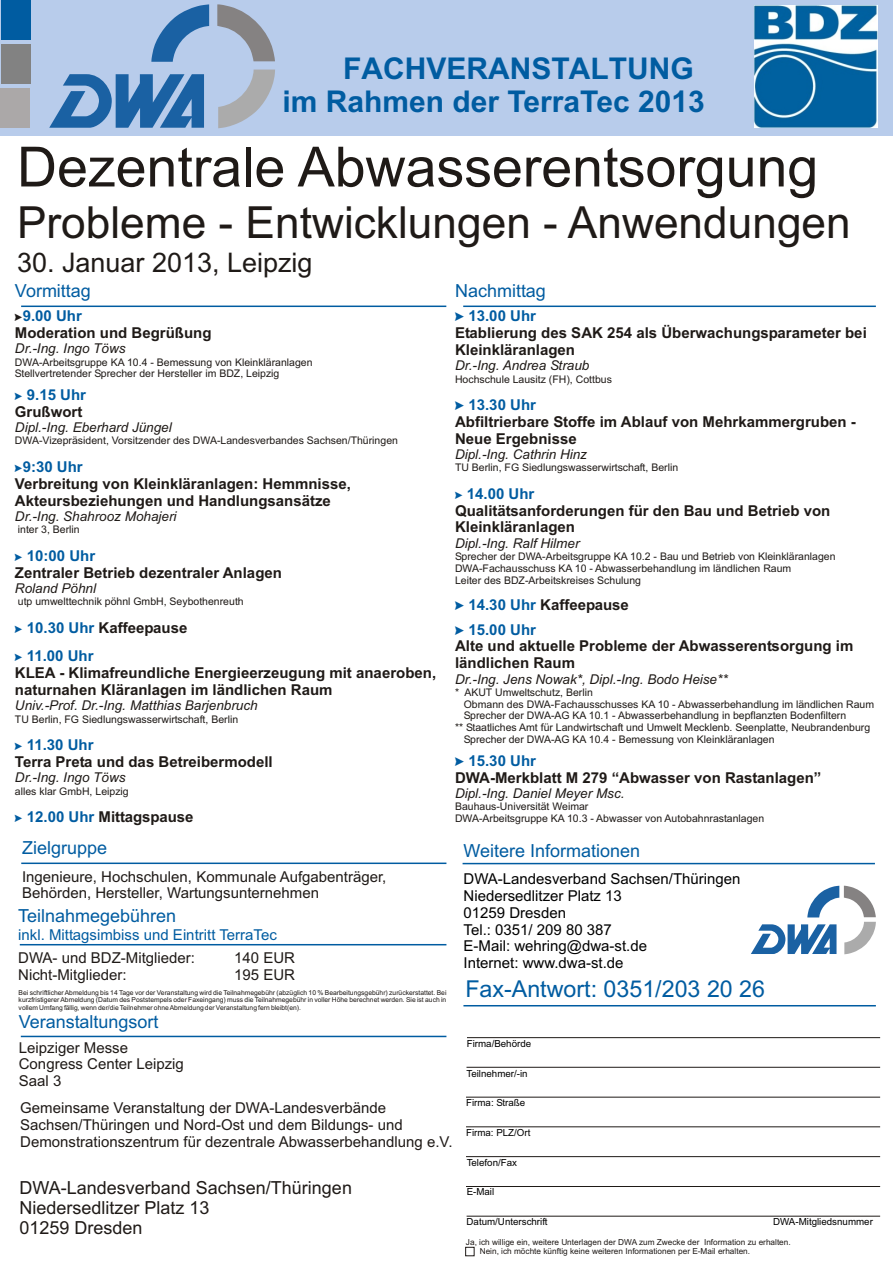
<style>
.page{position:relative;width:894px;height:1263px;background:#fff}
.page>*{position:absolute;margin:0;border:0;box-sizing:border-box;transform-origin:0 0}
.t1{font:55.5px "Arial";color:#1f1a17}
.t2{font:44.25px "Arial";color:#1f1a17}
.t3{font:700 30px/33.5px "Arial";color:#005ca1}
.t4{font:27px "Arial";color:#1f1a17}
.t5{font:23.25px "Arial";color:#005ca1}
.t6{font:18px "Arial";color:#005ca1}
.t7{font:18px/20.1px "Arial";color:#1f1a17}
.t8{font:700 15px/16.8px "Arial";color:#1f1a17}
.t9{font:15px/16.8px "Arial";color:#1f1a17}
.t10{font:15px/16.8px "Arial";color:#000}
.t11{font:700 15px/28.5px "Arial";color:#005ca1}
.t12{font:15px "Arial";color:#005ca1}
.t13{font:italic 13.5px "Arial";color:#1f1a17}
.t14{font:10.5px/11.7px "Arial";color:#1f1a17}
.t15{font:9.75px "Arial";color:#000}
.t16{font:8.25px/9.1px "Arial";color:#1f1a17}
.t17{font:6.75px/7.5px "Arial";color:#1f1a17;text-align:justify}
.s1{color:#1f1a17}
.s2{color:#005ca1}
</style>
<div class="page">
<div style="left:0;top:0;width:893px;height:136px;background:#b8cceb"></div>
<hr style="left:21px;top:306px;width:425px;height:1px;background:#005ca1">
<hr style="left:463px;top:306px;width:413px;height:1px;background:#005ca1">
<hr style="left:21px;top:1036px;width:425px;height:1px;background:#005ca1">
<hr style="left:20px;top:944px;width:426px;height:1px;background:#005ca1">
<hr style="left:21px;top:863px;width:425px;height:1px;background:#005ca1">
<hr style="left:467px;top:1037px;width:413px;height:1px;background:#1f1a17">
<hr style="left:466px;top:1186px;width:414px;height:1px;background:#1f1a17">
<hr style="left:466px;top:1156px;width:414px;height:1px;background:#1f1a17">
<hr style="left:466px;top:1097px;width:414px;height:1px;background:#1f1a17">
<hr style="left:467px;top:1067px;width:413px;height:1px;background:#1f1a17">
<hr style="left:466px;top:1127px;width:414px;height:1px;background:#1f1a17">
<hr style="left:467px;top:1216px;width:413px;height:1px;background:#1f1a17">
<svg style="left:751px;top:886px;width:125px;height:68px"></svg>
<hr style="left:463px;top:863px;width:412px;height:1px;background:#005ca1">
<div style="left:1px;top:0;width:29px;height:40px;background:#005ca1"></div>
<div style="left:1px;top:44px;width:29px;height:40px;background:#828282"></div>
<div style="left:1px;top:88px;width:29px;height:40px;background:#aba8a8"></div>
<hr style="left:463px;top:1005px;width:413px;height:1px;background:#005ca1">
<svg style="left:218px;top:70px;width:57px;height:58px"></svg>
<svg style="left:217px;top:4px;width:58px;height:57px"></svg>
<svg style="left:151px;top:4px;width:58px;height:58px"></svg>
<svg style="left:49px;top:74px;width:155px;height:54px"></svg>
<div style="left:465px;top:1247px;width:9px;height:9px;border:1px solid #1f1a17"></div>
<img style="left:754px;top:6px;width:123px;height:121px">
<h3 class="t3" style="left:282px;top:54px;width:424px;text-indent:61px">FACHVERANSTALTUNG im Rahmen der TerraTec 2013</h3>
<h1 class="t1" style="left:17px;top:146px;width:803px">Dezentrale Abwasserentsorgung</h1>
<h2 class="t2" style="left:17px;top:206px;width:835px">Probleme - Entwicklungen - Anwendungen</h2>
<h3 class="t4" style="left:17px;top:252px;width:297px">30. Januar 2013, Leipzig</h3>
<h3 class="t6" style="left:455px;top:284px;width:92px">Nachmittag</h3>
<h3 class="t11" style="left:468px;top:303px;width:69px">13.00 Uhr</h3>
<h3 class="t6" style="left:15px;top:284px;width:77px">Vormittag</h3>
<h3 class="t11" style="left:23px;top:303px;width:61px">9.00 Uhr</h3>
<h3 class="t8" style="left:15px;top:326px;width:198px">Moderation und Begrüßung</h3>
<p class="t13" style="left:15px;top:344px;width:112px">Dr.-Ing. Ingo Töws</p>
<p class="t14" style="left:15px;top:357px;width:299px">DWA-Arbeitsgruppe KA 10.4 - Bemessung von Kleinkläranlagen<br>Stellvertretender Sprecher der Hersteller im BDZ, Leipzig</p>
<h3 class="t8" style="left:15px;top:404px;width:69px">Grußwort</h3>
<p class="t13" style="left:15px;top:422px;width:158px">Dipl.-Ing. Eberhard Jüngel</p>
<p class="t14" style="left:15px;top:436px;width:385px">DWA-Vizepräsident, Vorsitzender des DWA-Landesverbandes Sachsen/Thüringen</p>
<h3 class="t8" style="left:15px;top:476px;width:337px">Verbreitung von Kleinkläranlagen: Hemmnisse,<br>Akteursbeziehungen und Handlungsansätze</h3>
<p class="t13" style="left:15px;top:511px;width:163px">Dr.-Ing. Shahrooz Mohajeri</p>
<p class="t14" style="left:18px;top:525px;width:63px">inter 3, Berlin</p>
<h3 class="t8" style="left:15px;top:565px;width:269px">Zentraler Betrieb dezentraler Anlagen</h3>
<p class="t13" style="left:15px;top:583px;width:83px">Roland Pöhnl</p>
<p class="t14" style="left:18px;top:597px;width:227px">utp umwelttechnik pöhnl GmbH, Seybothenreuth</p>
<h3 class="t11" style="left:27px;top:382px;width:61px">9.15 Uhr</h3>
<h3 class="t11" style="left:23px;top:454px;width:62px">9:30 Uhr</h3>
<h3 class="t11" style="left:27px;top:543px;width:70px">10:00 Uhr</h3>
<h3 class="t11" style="left:27px;top:615px;width:162px">10.30 Uhr <span class="s1">Kaffeepause<br></span>11.00 Uhr</h3>
<h3 class="t8" style="left:15px;top:666px;width:423px">KLEA - Klimafreundliche Energieerzeugung mit anaeroben, naturnahen Kläranlagen im ländlichen Raum</h3>
<p class="t13" style="left:15px;top:700px;width:244px">Univ.-Prof. Dr.-Ing. Matthias Barjenbruch</p>
<p class="t14" style="left:15px;top:714px;width:225px">TU Berlin, FG Siedlungswasserwirtschaft, Berlin</p>
<h3 class="t8" style="left:15px;top:755px;width:259px">Terra Preta und das Betreibermodell</h3>
<p class="t13" style="left:15px;top:772px;width:112px">Dr.-Ing. Ingo Töws</p>
<p class="t14" style="left:15px;top:786px;width:115px">alles klar GmbH, Leipzig</p>
<h3 class="t11" style="left:27px;top:732px;width:68px">11.30 Uhr</h3>
<h3 class="t8" style="left:27px;top:810px;width:168px"><span class="s2">12.00 Uhr</span> Mittagspause</h3>
<h3 class="t6" style="left:22px;top:841px;width:87px">Zielgruppe</h3>
<h3 class="t9" style="left:22px;top:869px;width:366px">Ingenieure, Hochschulen, Kommunale Aufgabenträger,<br>Behörden, Hersteller, Wartungsunternehmen</h3>
<h3 class="t6" style="left:18px;top:909px;width:160px">Teilnahmegebühren</h3>
<h3 class="t12" style="left:18px;top:929px;width:260px">inkl. Mittagsimbiss und Eintritt TerraTec</h3>
<h3 class="t9" style="left:18px;top:951px;width:178px">DWA- und BDZ-Mitglieder:</h3>
<h3 class="t9" style="left:234px;top:951px;width:62px">140 EUR</h3>
<h3 class="t9" style="left:18px;top:967px;width:110px">Nicht-Mitglieder:</h3>
<h3 class="t9" style="left:234px;top:967px;width:62px">195 EUR</h3>
<p class="t17" style="left:19px;top:989px;width:429px">Bei schriftlicher Abmeldung bis 14 Tage vor der Veranstaltung wird die Teilnahmegebühr (abzüglich 10 % Bearbeitungsgebühr) zurückerstattet. Bei kurzfristigerer Abmeldung (Datum des Poststempels oder Faxeingang) muss die Teilnahmegebühr in voller Höhe berechnet werden. Sie ist auch in vollem Umfang fällig, wenn der/die Teilnehmer ohne Abmeldung der Veranstaltung fern bleibt(en).</p>
<h3 class="t8" style="left:455px;top:326px;width:413px">Etablierung des SAK 254 als Überwachungsparameter bei<br>Kleinkläranlagen</h3>
<p class="t13" style="left:455px;top:360px;width:136px">Dr.-Ing. Andrea Straub</p>
<p class="t14" style="left:455px;top:374px;width:158px">Hochschule Lausitz (FH), Cottbus</p>
<h3 class="t8" style="left:455px;top:415px;width:402px">Abfiltrierbare Stoffe im Ablauf von Mehrkammergruben -<br>Neue Ergebnisse</h3>
<p class="t13" style="left:455px;top:449px;width:134px">Dipl.-Ing. Cathrin Hinz</p>
<p class="t14" style="left:455px;top:463px;width:225px">TU Berlin, FG Siedlungswasserwirtschaft, Berlin</p>
<h3 class="t8" style="left:455px;top:503px;width:377px">Qualitätsanforderungen für den Bau und Betrieb von<br>Kleinkläranlagen</h3>
<p class="t13" style="left:455px;top:538px;width:126px">Dipl.-Ing. Ralf Hilmer</p>
<p class="t14" style="left:455px;top:552px;width:382px">Sprecher der DWA-Arbeitsgruppe KA 10.2 - Bau und Betrieb von Kleinkläranlagen<br>DWA-Fachausschuss KA 10 - Abwasserbehandlung im ländlichen Raum<br>Leiter des BDZ-Arbeitskreises Schulung</p>
<h3 class="t11" style="left:468px;top:392px;width:69px">13.30 Uhr</h3>
<h3 class="t11" style="left:467px;top:481px;width:69px">14.00 Uhr</h3>
<h3 class="t11" style="left:468px;top:593px;width:162px;line-height:24.9px">14.30 Uhr <span class="s1">Kaffeepause<br></span>15.00 Uhr</h3>
<h3 class="t8" style="left:455px;top:639px;width:400px">Alte und aktuelle Probleme der Abwasserentsorgung im ländlichen Raum</h3>
<p class="t13" style="left:455px;top:674px;width:274px">Dr.-Ing. Jens Nowak*, Dipl.-Ing. Bodo Heise**</p>
<p class="t14" style="left:455px;top:687px;width:139px">* AKUT Umweltschutz, Berlin</p>
<p class="t14" style="left:464px;top:699px;width:412px">Obmann des DWA-Fachausschusses KA 10 - Abwasserbehandlung im ländlichen Raum</p>
<p class="t14" style="left:464px;top:711px;width:384px">Sprecher der DWA-AG KA 10.1 - Abwasserbehandlung in bepflanzten Bodenfiltern</p>
<p class="t14" style="left:455px;top:723px;width:417px">** Staatliches Amt für Landwirtschaft und Umwelt Mecklenb. Seenplatte, Neubrandenburg</p>
<p class="t14" style="left:464px;top:734px;width:312px">Sprecher der DWA-AG KA 10.4 - Bemessung von Kleinkläranlagen</p>
<h3 class="t8" style="left:455px;top:770px;width:368px">DWA-Merkblatt M 279 “Abwasser von Rastanlagen”</h3>
<p class="t13" style="left:455px;top:788px;width:171px">Dipl.-Ing. Daniel Meyer Msc.</p>
<p class="t14" style="left:455px;top:802px;width:311px">Bauhaus-Universität Weimar<br>DWA-Arbeitsgruppe KA 10.3 - Abwasser von Autobahnrastanlagen</p>
<h3 class="t11" style="left:468px;top:748px;width:69px">15.30 Uhr</h3>
<h3 class="t6" style="left:464px;top:844px;width:178px">Weitere Informationen</h3>
<h3 class="t10" style="left:464px;top:872px;width:279px">DWA-Landesverband Sachsen/Thüringen<br>Niedersedlitzer Platz 13<br>01259 Dresden<br>Tel.: 0351/ 209 80 387<br>E-Mail: wehring@dwa-st.de<br>Internet: www.dwa-st.de</h3>
<h3 class="t5" style="left:465px;top:980px;width:301px">Fax-Antwort: 0351/203 20 26</h3>
<h3 class="t6" style="left:19px;top:1015px;width:141px">Veranstaltungsort</h3>
<h3 class="t9" style="left:19px;top:1040px;width:167px">Leipziger Messe<br>Congress Center Leipzig<br>Saal 3</h3>
<h3 class="t9" style="left:20px;top:1101px;width:434px">Gemeinsame Veranstaltung der DWA-Landesverbände<br>Sachsen/Thüringen und Nord-Ost und dem Bildungs- und<br>Demonstrationszentrum für dezentrale Abwasserbehandlung e.V.</h3>
<h3 class="t7" style="left:20px;top:1179px;width:334px">DWA-Landesverband Sachsen/Thüringen<br>Niedersedlitzer Platz 13<br>01259 Dresden</h3>
<p class="t15" style="left:467px;top:1040px;width:66px">Firma/Behörde</p>
<p class="t15" style="left:467px;top:1069px;width:63px">Teilnehmer/-in</p>
<p class="t15" style="left:466px;top:1099px;width:61px">Firma: Straße</p>
<p class="t15" style="left:466px;top:1129px;width:66px">Firma: PLZ/Ort</p>
<p class="t15" style="left:467px;top:1159px;width:52px">Telefon/Fax</p>
<p class="t15" style="left:467px;top:1188px;width:29px">E-Mail</p>
<p class="t15" style="left:467px;top:1218px;width:83px">Datum/Unterschrift</p>
<p class="t15" style="left:773px;top:1218px;width:101px">DWA-Mitgliedsnummer</p>
<p class="t16" style="left:480px;top:1238px;width:313px;text-indent:-14px">Ja, ich willige ein, weitere Unterlagen der DWA zum Zwecke der Information zu erhalten.<br>Nein, ich möchte künftig keine weiteren Informationen per E-Mail erhalten.</p>
</div>
